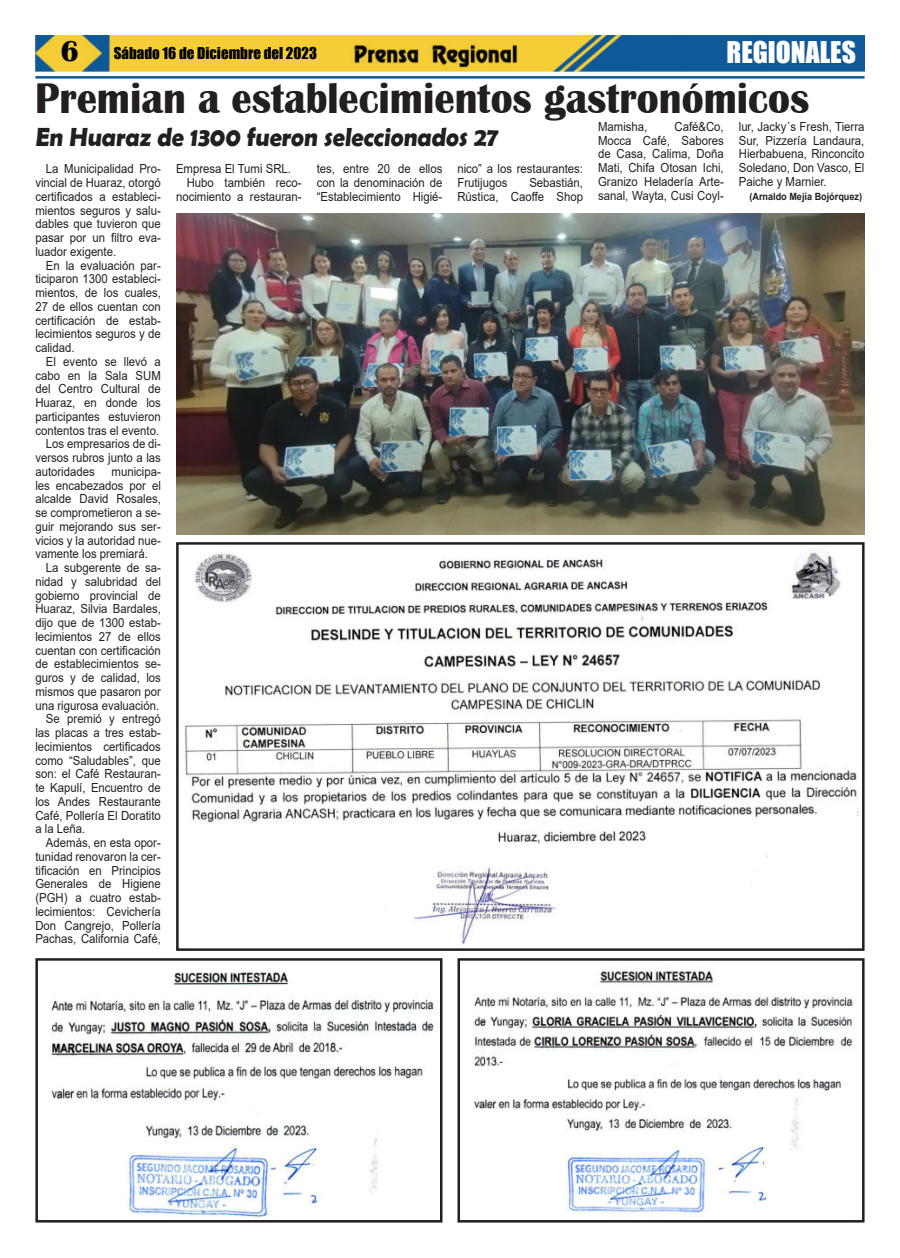
<style>
.page{position:relative;width:900px;height:1258px;background:#fff}
.page>*{position:absolute;margin:0;border:0;box-sizing:border-box;transform-origin:0 0}
.t1{font:700 44.12px "Britannic";color:#231f20;scale:.92 1}
.t2{font:27.5px "Impact";color:#fff}
.t3{font:700 26.25px "Berlin Sans FB Demi";color:#231f20;scale:.93 1}
.t4{font:15px "Impact";color:#000}
.t5{font:12.5px/13.8px "Arial";color:#231f20;text-align:justify;scale:.91 1}
.t6{font:700 10px "Arial";color:#231f20;scale:.91 1}
.s1{font-family:"Britannic";font-weight:700;font-size:30px}
</style>
<div class="page">
<img style="left:35px;top:35px;width:830px;height:36px">
<hr style="left:35px;top:76px;width:830px;height:3px;background:#0f5998">
<img style="left:351px;top:41px;width:169px;height:27px">
<img style="left:184px;top:551px;width:676px;height:395px">
<div style="left:176px;top:542px;width:689px;height:409px;border:3px solid #231f20"></div>
<img style="left:51px;top:972px;width:383px;height:246px">
<div style="left:35px;top:958px;width:408px;height:264px;border:3px solid #231f20"></div>
<img style="left:472px;top:966px;width:382px;height:251px">
<div style="left:458px;top:958px;width:407px;height:264px;border:3px solid #231f20"></div>
<img style="left:176px;top:214px;width:689px;height:321px">
<p class="t4" style="left:61px;top:45px;width:258px"><span class="s1">6</span> Sábado 16 de Diciembre del 2023</p>
<h2 class="t2" style="left:727px;top:37px;width:131px">REGIONALES</h2>
<h1 class="t1" style="left:35px;top:83px;width:843px">Premian a establecimientos gastronómicos</h1>
<p class="t5" style="left:598px;top:121px;width:140px;text-indent:76px">Café&amp;Co, Mocca Café, Sabores de Casa, Calima, Doña Mati, Chifa Otosan Ichi, Granizo Heladería Arte&shy;sanal, Wayta, Cusi Coyl-</p>
<p class="t5" style="left:739px;top:121px;width:140px">lur, Jacky´s Fresh, Tierra Sur, Pizzería Landaura, Hierbabuena, Rinconcito Soledano, Don Vasco, El Paiche y Marnier.</p>
<p class="t5" style="left:598px;top:121px;width:56px">Mamisha,</p>
<h3 class="t3" style="left:35px;top:122px;width:502px">En Huaraz de 1300 fueron seleccionados 27</h3>
<p class="t5" style="left:457px;top:162px;width:140px">nico” a los restaurantes:<br>Frutijugos</p>
<p class="t5" style="left:176px;top:163px;width:128px">Empresa El Tumi SRL.</p>
<p class="t5" style="left:187px;top:177px;width:128px">Hubo también reco-</p>
<p class="t5" style="left:176px;top:191px;width:140px">nocimiento a restauran-</p>
<p class="t5" style="left:317px;top:163px;width:140px">tes, entre 20 de ellos con la denominación de “Establecimiento Higié-</p>
<p class="t5" style="left:35px;top:163px;width:139px;text-indent:11px">La Municipalidad Pro&shy;vincial de Huaraz, otorgó certificados a estableci&shy;mientos seguros y salu&shy;dables que tuvieron que pasar por un filtro eva&shy;luador exigente.</p>
<p class="t5" style="left:35px;top:259px;width:139px;text-indent:11px">En la evaluación par&shy;ticiparon 1300 estableci&shy;mientos, de los cuales, 27 de ellos cuentan con certificación de estab&shy;lecimientos seguros y de calidad.</p>
<p class="t5" style="left:46px;top:356px;width:128px">El evento se llevó a</p>
<p class="t5" style="left:35px;top:369px;width:139px">cabo en la Sala SUM</p>
<p class="t5" style="left:35px;top:383px;width:139px">del Centro Cultural de</p>
<p class="t5" style="left:35px;top:397px;width:139px">Huaraz, en donde los</p>
<p class="t5" style="left:35px;top:411px;width:139px">participantes estuvieron</p>
<p class="t5" style="left:35px;top:424px;width:138px">contentos tras el evento.</p>
<p class="t5" style="left:46px;top:438px;width:128px">Los empresarios de di-</p>
<p class="t5" style="left:35px;top:452px;width:139px">versos rubros junto a las</p>
<p class="t5" style="left:35px;top:466px;width:67px">autoridades</p>
<p class="t5" style="left:457px;top:177px;width:140px;text-align:right">Sebastián,<br>Rústica, Caoffe Shop</p>
<p class="t6" style="left:749px;top:192px;width:125px">(Arnaldo Mejía Bojórquez)</p>
<p class="t5" style="left:35px;top:466px;width:139px;text-indent:76px">municipa&shy;les encabezados por el alcalde David Rosales, se comprometieron a se&shy;guir mejorando sus ser&shy;vicios y la autoridad nue&shy;vamente los premiará.</p>
<p class="t5" style="left:46px;top:562px;width:128px">La subgerente de sa-</p>
<p class="t5" style="left:35px;top:576px;width:139px">nidad y salubridad del</p>
<p class="t5" style="left:35px;top:589px;width:139px">gobierno provincial de</p>
<p class="t5" style="left:35px;top:603px;width:139px">Huaraz, Silvia Bardales,</p>
<p class="t5" style="left:35px;top:617px;width:139px">dijo que de 1300 estab-</p>
<p class="t5" style="left:35px;top:631px;width:139px">lecimientos 27 de ellos</p>
<p class="t5" style="left:35px;top:643px;width:139px">cuentan con certificación</p>
<p class="t5" style="left:35px;top:658px;width:139px">de establecimientos se-</p>
<p class="t5" style="left:35px;top:672px;width:139px">guros y de calidad, los</p>
<p class="t5" style="left:35px;top:686px;width:139px">mismos que pasaron por</p>
<p class="t5" style="left:35px;top:699px;width:138px">una rigurosa evaluación.</p>
<p class="t5" style="left:46px;top:713px;width:128px">Se premió y entregó</p>
<p class="t5" style="left:35px;top:727px;width:139px">las placas a tres estab-</p>
<p class="t5" style="left:35px;top:739px;width:139px">lecimientos certificados</p>
<p class="t5" style="left:35px;top:753px;width:139px">como “Saludables”, que</p>
<p class="t5" style="left:35px;top:768px;width:139px">son: el Café Restauran-</p>
<p class="t5" style="left:35px;top:782px;width:139px">te Kapulí, Encuentro de</p>
<p class="t5" style="left:35px;top:796px;width:139px">los Andes Restaurante</p>
<p class="t5" style="left:35px;top:809px;width:139px">Café, Pollería El Doratito</p>
<p class="t5" style="left:35px;top:823px;width:56px">a la Leña.</p>
<p class="t5" style="left:46px;top:837px;width:128px">Además, en esta opor-</p>
<p class="t5" style="left:35px;top:851px;width:139px">tunidad renovaron la cer-</p>
<p class="t5" style="left:35px;top:863px;width:139px">tificación en Principios</p>
<p class="t5" style="left:35px;top:878px;width:139px">Generales de Higiene</p>
<p class="t5" style="left:35px;top:892px;width:139px">(PGH) a cuatro estab-</p>
<p class="t5" style="left:35px;top:906px;width:139px">lecimientos: Cevichería</p>
<p class="t5" style="left:35px;top:919px;width:139px">Don Cangrejo, Pollería</p>
<p class="t5" style="left:35px;top:933px;width:139px">Pachas, California Café,</p>
</div>
